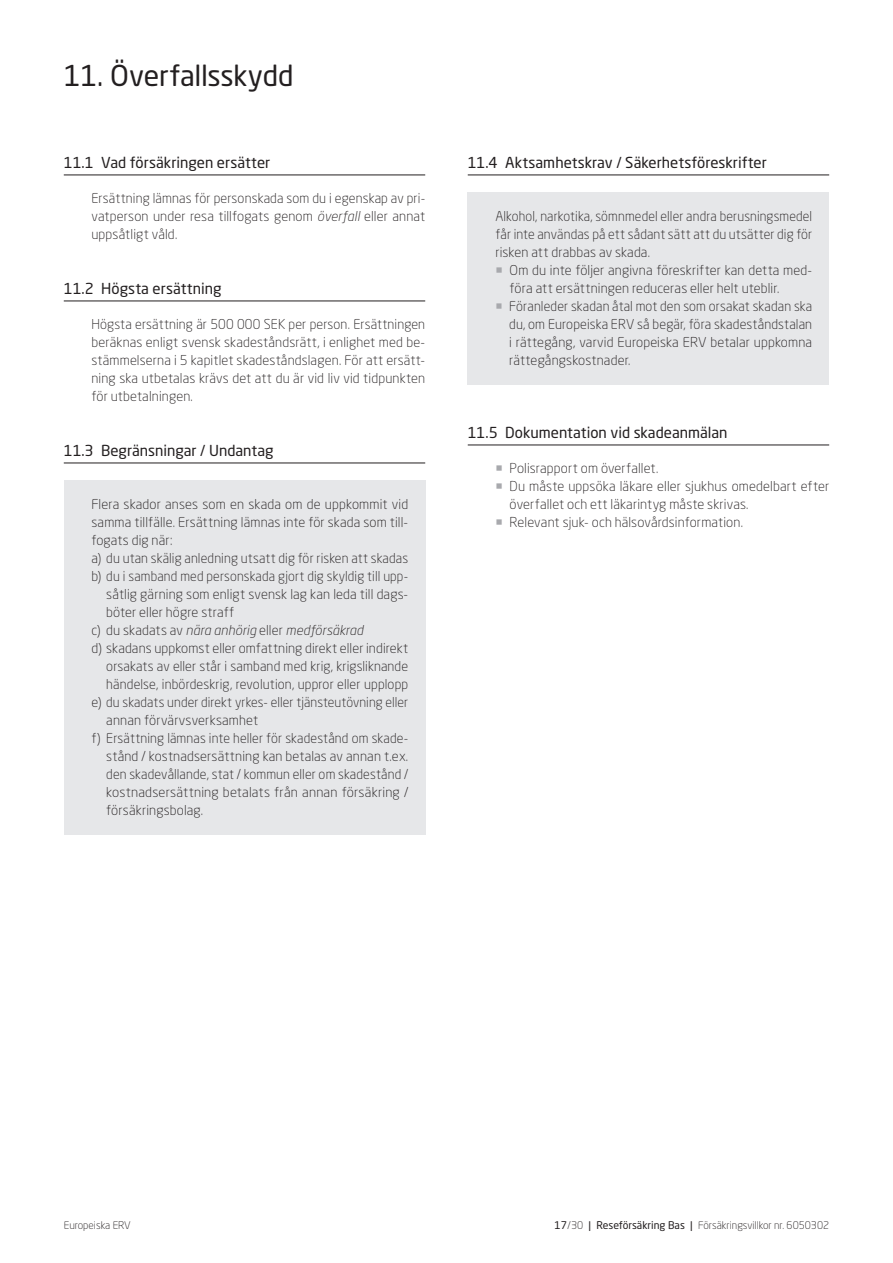
<style>
.page{position:relative;width:893px;height:1263px;background:#fff}
.page>*{position:absolute;margin:0;border:0;box-sizing:border-box;transform-origin:0 0}
.Kapitel{font:28.5px "Neo Sans W1 G";letter-spacing:-.01em;color:#231f20}
.Mellemrubrik_m__stre{font:15px "Neo Sans W1 G";color:#231f20}
.Brød_m__indryk{font:300 13.5px/18px "Neo Sans W1 G";letter-spacing:.01em;color:#231f20;text-align:justify}
.Brød_m__indryk_-_box{font:300 13.5px/18px "Neo Sans W1 G";letter-spacing:.01em;color:#231f20;text-align:justify}
.Brød_m__indryk_-_box-2{font:300 13.5px/18px "Neo Sans W1 G";letter-spacing:.01em;color:#231f20;text-align:justify;scale:.96 1}
.Brød_m__indryk_-_box-3{font:italic 300 13.5px "Neo Sans Pro";letter-spacing:.01em;color:#231f20}
.t1{font:300 10.5px "Neo Sans W1 G";color:#231f20}
.s1{font-family:"Neo Sans Pro";font-style:italic}
.s2{font-family:"Neo Sans W1 G";font-style:normal}
.s3{color:#a8a9ad}
.s4{font-weight:400}
</style>
<div class="page">
<div style="left:468px;top:193px;width:361px;height:192px;background:#e6e7e9"></div>
<div style="left:64px;top:481px;width:361px;height:354px;background:#e6e7e9"></div>
<hr style="left:64px;top:175px;width:361px;height:1px;background:#231f20">
<hr style="left:64px;top:301px;width:361px;height:1px;background:#231f20">
<hr style="left:64px;top:463px;width:361px;height:1px;background:#231f20">
<hr style="left:468px;top:175px;width:361px;height:1px;background:#231f20">
<hr style="left:468px;top:445px;width:361px;height:1px;background:#231f20">
<p class="Kapitel" style="left:64px;top:58px;width:231px">11. Överfallsskydd</p>
<p class="Mellemrubrik_m__stre" style="left:64px;top:153px;width:208px">11.1 Vad försäkringen ersätter</p>
<p class="Brød_m__indryk" style="left:91px;top:189px;width:335px">Ersättning lämnas för personskada som du i egenskap av pri&shy;vatperson under resa tillfogats genom <span class="s1">överfall</span> eller annat uppsåtligt våld.</p>
<p class="Mellemrubrik_m__stre" style="left:64px;top:279px;width:159px">11.2 Högsta ersättning</p>
<p class="Brød_m__indryk" style="left:91px;top:315px;width:335px">Högsta ersättning är 500 000 SEK per person. Ersättningen beräknas enligt svensk skadeståndsrätt, i enlighet med be&shy;stämmelserna i 5 kapitlet skadeståndslagen. För att ersätt&shy;ning ska utbetalas krävs det att du är vid liv vid tidpunkten för utbetalningen.</p>
<p class="Mellemrubrik_m__stre" style="left:64px;top:441px;width:211px">11.3 Begränsningar / Undantag</p>
<p class="Brød_m__indryk_-_box" style="left:91px;top:495px;width:318px">Flera skador anses som en skada om de uppkommit vid samma tillfälle. Ersättning lämnas inte för skada som till&shy;fogats dig när:</p>
<p class="Brød_m__indryk_-_box" style="left:91px;top:549px;width:318px">a) du utan skälig anledning utsatt dig för risken att skadas</p>
<p class="Brød_m__indryk_-_box" style="left:106px;top:567px;width:303px;text-indent:-15px">b) du i samband med personskada gjort dig skyldig till upp&shy;såtlig gärning som enligt svensk lag kan leda till dags&shy;böter eller högre straff</p>
<p class="Brød_m__indryk_-_box-3" style="left:91px;top:622px;width:273px"><span class="s2">c) du skadats av</span> nära anhörig <span class="s2">eller</span> medförsäkrad</p>
<p class="Brød_m__indryk_-_box" style="left:106px;top:639px;width:303px;text-indent:-15px">d) skadans uppkomst eller omfattning direkt eller indirekt orsakats av eller står i samband med krig, krigsliknande händelse, inbördeskrig, revolution, uppror eller upplopp</p>
<p class="Brød_m__indryk_-_box" style="left:106px;top:693px;width:303px;text-indent:-15px">e) du skadats under direkt yrkes- eller tjänsteutövning eller annan förvärvsverksamhet</p>
<p class="Brød_m__indryk_-_box" style="left:106px;top:729px;width:303px;text-indent:-15px">f) Ersättning lämnas inte heller för skadestånd om skade&shy;stånd / kostnadsersättning kan betalas av annan t.ex. den skadevållande, stat / kommun eller om skadestånd / kostnadsersättning betalats från annan försäkring / försäkringsbolag.</p>
<p class="Mellemrubrik_m__stre" style="left:468px;top:153px;width:301px">11.4 Aktsamhetskrav / Säkerhetsföreskrifter</p>
<p class="Brød_m__indryk_-_box-2" style="left:495px;top:207px;width:332px">Alkohol, narkotika, sömnmedel eller andra berusningsmedel får inte användas på ett sådant sätt att du utsätter dig för risken att drabbas av skada.</p>
<p class="Brød_m__indryk" style="left:510px;top:261px;width:304px;text-indent:-14px"><span class="s3">○</span> Om du inte följer angivna föreskrifter kan detta med&shy;föra att ersättningen reduceras eller helt uteblir.</p>
<p class="Brød_m__indryk" style="left:509px;top:297px;width:304px;text-indent:-14px"><span class="s3">○</span> Föranleder skadan åtal mot den som orsakat skadan ska du, om Europeiska ERV så begär, föra skadeståndstalan i rättegång, varvid Europeiska ERV betalar uppkomna rättegångskostnader.</p>
<p class="Mellemrubrik_m__stre" style="left:468px;top:423px;width:261px">11.5 Dokumentation vid skadeanmälan</p>
<p class="Brød_m__indryk" style="left:495px;top:459px;width:164px"><span class="s3">○</span> Polisrapport om överfallet.</p>
<p class="Brød_m__indryk" style="left:510px;top:477px;width:321px;text-indent:-14px"><span class="s3">○</span> Du måste uppsöka läkare eller sjukhus omedelbart efter överfallet och ett läkarintyg måste skrivas.</p>
<p class="Brød_m__indryk" style="left:495px;top:513px;width:249px"><span class="s3">○</span> Relevant sjuk- och hälsovårdsinformation.</p>
<p class="t1" style="left:64px;top:1219px;width:69px">Europeiska ERV</p>
<p class="t1" style="left:554px;top:1219px;width:276px"><span class="s4">17</span>/30 <span class="s4">| Reseförsäkring Bas |</span> Försäkringsvillkor nr. 6050302</p>
</div>
